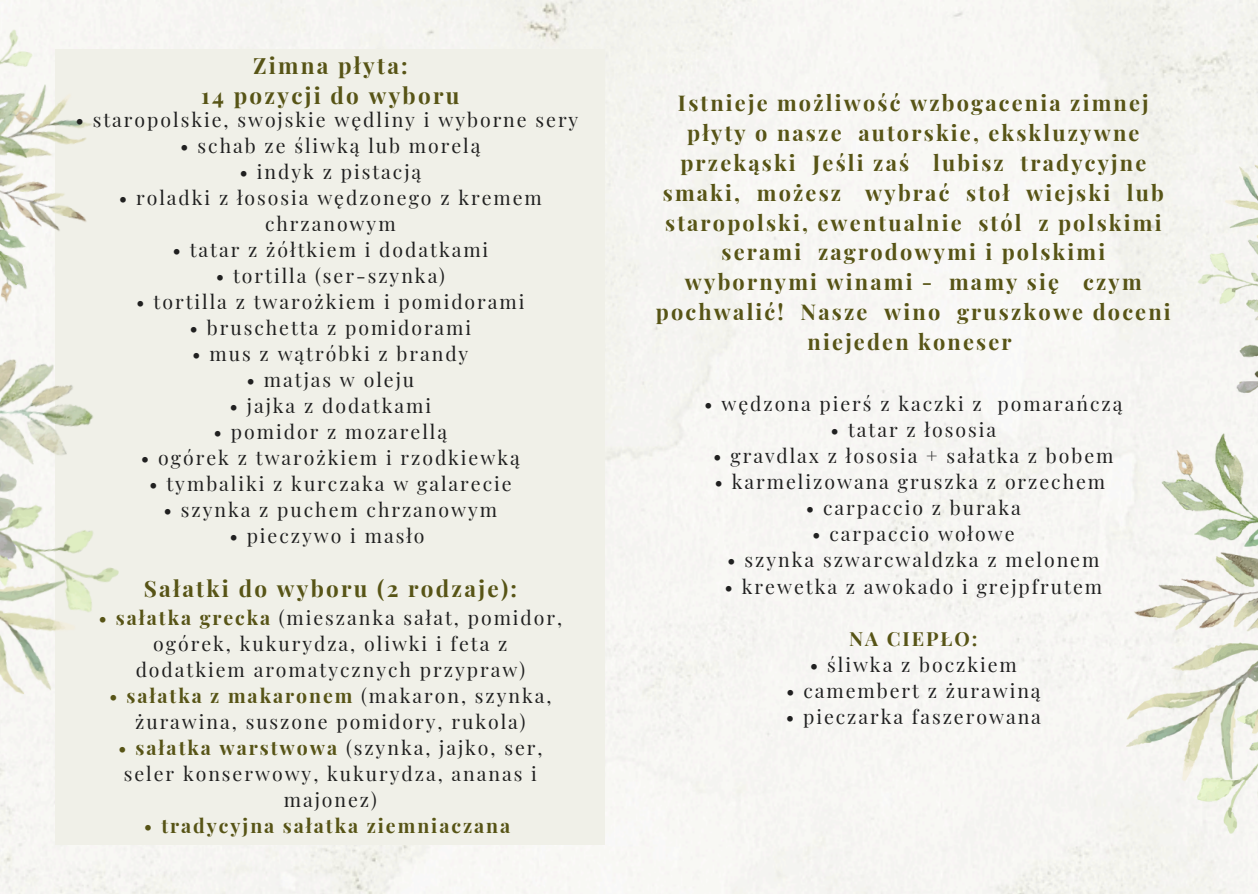
<style>
.page{position:relative;width:1258px;height:894px;background:#fff}
.page>*{position:absolute;margin:0;border:0;box-sizing:border-box;transform-origin:0 0}
.t1{font:700 22.5px/30px "Playfair Display";letter-spacing:.1em;color:#575416;text-align:center}
.t2{font:700 21.6px/29.7px "Playfair Display";letter-spacing:.1em;color:#575416;text-align:center}
.t3{font:19.5px/26.1px "Playfair Display";letter-spacing:.1em;color:#202020;text-align:center}
.t4{font:700 19.5px "Playfair Display";letter-spacing:.1em;color:#575416}
.s1{color:#575416}
.s2{font-weight:700;color:#575416}
.s3{font-weight:400}
</style>
<div class="page">
<div style="left:55px;top:50px;width:550px;height:793px;background:#f0f0e8"></div>
<img style="left:1127px;top:123px;width:131px;height:713px">
<img style="left:0;top:0;width:207px;height:752px">
<p class="t1" style="left:201px;top:50px;width:260px">Zimna płyta:<br>14 pozycji do wyboru</p>
<p class="t3" style="left:75px;top:106px;width:504px">• staropolskie, swojskie wędliny i wyborne sery</p>
<p class="t3" style="left:180px;top:132px;width:302px">• schab ze śliwką lub morelą</p>
<p class="t3" style="left:240px;top:158px;width:183px">• indyk z pistacją</p>
<p class="t3" style="left:119px;top:184px;width:425px">• roladki z łososia wędzonego z kremem chrzanowym</p>
<p class="t3" style="left:172px;top:236px;width:317px">• tatar z żółtkiem i dodatkami</p>
<p class="t3" style="left:216px;top:262px;width:231px">• tortilla (ser-szynka)</p>
<p class="t3" style="left:136px;top:288px;width:390px">• tortilla z twarożkiem i pomidorami</p>
<p class="t3" style="left:189px;top:314px;width:283px">• bruschetta z pomidorami</p>
<p class="t3" style="left:192px;top:340px;width:278px">• mus z wątróbki z brandy</p>
<p class="t3" style="left:246px;top:366px;width:169px">• matjas w oleju</p>
<p class="t3" style="left:230px;top:392px;width:203px">• jajka z dodatkami</p>
<p class="t3" style="left:214px;top:418px;width:235px">• pomidor z mozarellą</p>
<p class="t3" style="left:141px;top:444px;width:380px">• ogórek z twarożkiem i rzodkiewką</p>
<p class="t3" style="left:149px;top:470px;width:364px">• tymbaliki z kurczaka w galarecie</p>
<p class="t3" style="left:163px;top:496px;width:335px">• szynka z puchem chrzanowym</p>
<h1 class="t3" style="left:229px;top:522px;width:197px">• pieczywo i masło</h1>
<p class="t1" style="left:144px;top:572px;width:375px">Sałatki do wyboru (2 rodzaje):</p>
<p class="t3" style="left:98px;top:603px;width:465px"><span class="s1">•</span> <span class="s2">sałatka grecka</span> (mieszanka sałat, pomidor, ogórek, kukurydza, oliwki i feta z dodatkiem aromatycznych przypraw)</p>
<p class="t3" style="left:109px;top:681px;width:444px"><span class="s1">•</span> <span class="s2">sałatka z makaronem</span> (makaron, szynka, żurawina, suszone pomidory, rukola)</p>
<p class="t3" style="left:118px;top:733px;width:426px"><span class="s1">•</span> <span class="s2">sałatka warstwowa</span> (szynka, jajko, ser, seler konserwowy, kukurydza, ananas i majonez)</p>
<h1 class="t4" style="left:144px;top:811px;width:368px"><span class="s3">•</span> tradycyjna sałatka ziemniaczana</h1>
<p class="t2" style="left:656px;top:87px;width:516px">Istnieje możliwość wzbogacenia zimnej płyty o nasze autorskie, ekskluzywne przekąski Jeśli zaś lubisz tradycyjne smaki, możesz wybrać stoł wiejski lub staropolski, ewentualnie stól z polskimi serami zagrodowymi i polskimi wybornymi winami - mamy się czym pochwalić! Nasze wino gruszkowe doceni niejeden koneser</p>
<p class="t3" style="left:704px;top:390px;width:420px">• wędzona pierś z kaczki z pomarańczą</p>
<p class="t3" style="left:830px;top:416px;width:167px">• tatar z łososia</p>
<p class="t3" style="left:713px;top:442px;width:402px">• gravdlax z łososia + sałatka z bobem</p>
<p class="t3" style="left:714px;top:468px;width:392px">• karmelizowana gruszka z orzechem</p>
<p class="t3" style="left:806px;top:494px;width:216px">• carpaccio z buraka</p>
<p class="t3" style="left:812px;top:520px;width:204px">• carpaccio wołowe</p>
<p class="t3" style="left:727px;top:546px;width:374px">• szynka szwarcwaldzka z melonem</p>
<p class="t3" style="left:724px;top:572px;width:379px">• krewetka z awokado i grejpfrutem</p>
<p class="t4" style="left:849px;top:624px;width:130px">NA CIEPŁO:</p>
<p class="t3" style="left:810px;top:650px;width:209px">• śliwka z boczkiem</p>
<p class="t3" style="left:786px;top:676px;width:256px">• camembert z żurawiną</p>
<p class="t3" style="left:786px;top:702px;width:257px">• pieczarka faszerowana</p>
</div>
